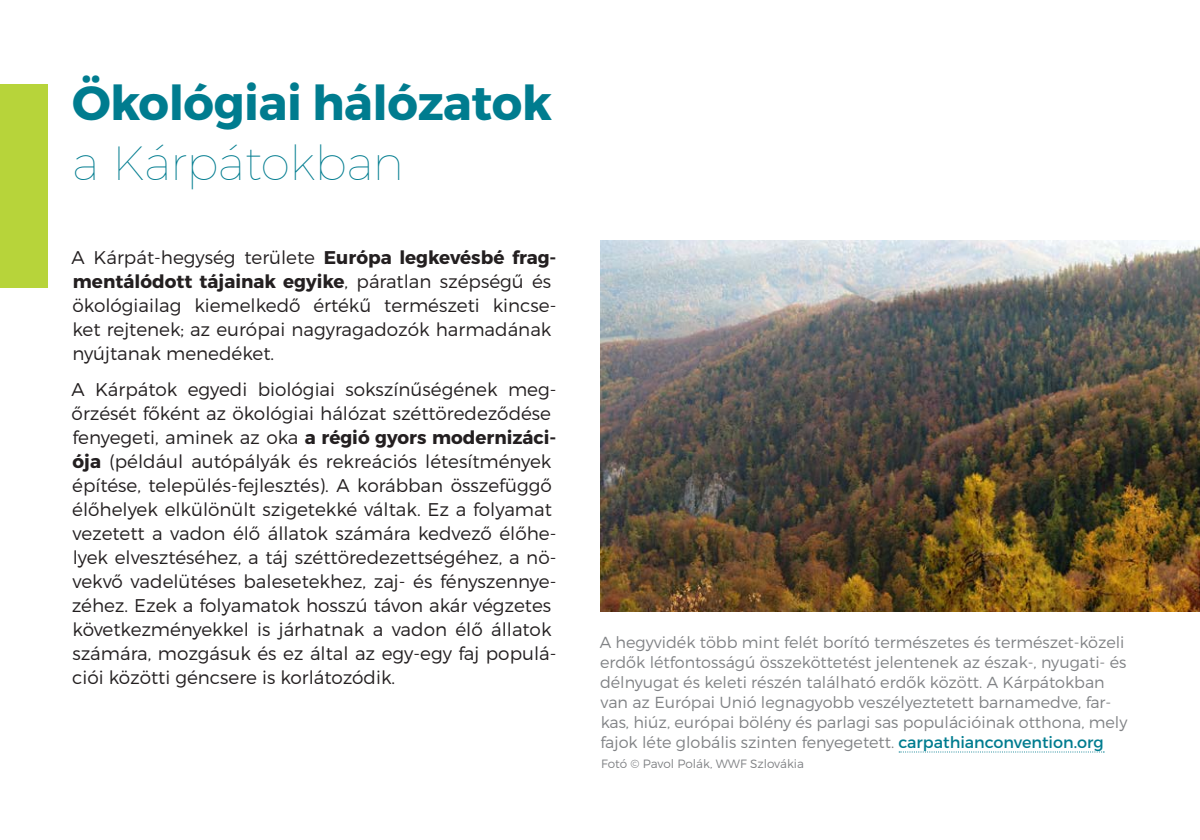
<style>
.page{position:relative;width:1200px;height:840px;background:#fff}
.page>*{position:absolute;margin:0;border:0;box-sizing:border-box;transform-origin:0 0}
.page_headline{font:700 48px/60px "Montserrat";letter-spacing:-.01em;color:#007c8f}
.basic{font:300 18.4px/24px "Montserrat";color:#231f20}
.photos{font:300 16px/20px "Montserrat";color:#808285}
.photos-2{font:300 12px "Montserrat";color:#808285}
.s1{font-weight:100}
.s2{font-weight:700}
.s3{font-weight:400;color:#007c8f}
</style>
<div class="page">
<svg style="left:899px;top:752px;width:205px;height:1px"></svg>
<div style="left:0;top:84px;width:48px;height:204px;background:#b7d43a"></div>
<img style="left:600px;top:241px;width:600px;height:371px">
<p class="page_headline" style="left:72px;top:74px;width:482px">Ökológiai hálózatok <span class="s1">a Kárpátokban</span></p>
<p class="basic" style="left:71px;top:245px;width:487px">A Kárpát-hegység területe <span class="s2">Európa legkevésbé frag&shy;mentálódott tájainak egyike</span>, páratlan szépségű és ökológiailag kiemelkedő értékű természeti kincse&shy;ket rejtenek; az európai nagyragadozók harmadának nyújtanak menedéket.</p>
<p class="basic" style="left:71px;top:377px;width:487px">A Kárpátok egyedi biológiai sokszínűségének meg&shy;őrzését főként az ökológiai hálózat széttöredeződése fenyegeti, aminek az oka <span class="s2">a régió gyors modernizáci&shy;ója</span> (például autópályák és rekreációs létesítmények építése, település-fejlesztés). A korábban összefüggő élőhelyek elkülönült szigetekké váltak. Ez a folyamat vezetett a vadon élő állatok számára kedvező élőhe&shy;lyek elvesztéséhez, a táj széttöredezettségéhez, a nö&shy;vekvő vadelütéses balesetekhez, zaj- és fényszennye&shy;zéhez. Ezek a folyamatok hosszú távon akár végzetes következményekkel is járhatnak a vadon élő állatok számára, mozgásuk és ez által az egy-egy faj populá&shy;ciói közötti géncsere is korlátozódik.</p>
<p class="photos" style="left:600px;top:632px;width:529px">A hegyvidék több mint felét borító természetes és természet-közeli erdők létfontosságú összeköttetést jelentenek az észak-, nyugati- és délnyugat és keleti részén található erdők között. A Kárpátokban van az Európai Unió legnagyobb veszélyeztetett barnamedve, far&shy;kas, hiúz, európai bölény és parlagi sas populációinak otthona, mely fajok léte globális szinten fenyegetett. <span class="s3">carpathianconvention.org</span></p>
<p class="photos-2" style="left:601px;top:756px;width:204px">Fotó © Pavol Polák, WWF Szlovákia</p>
</div>
